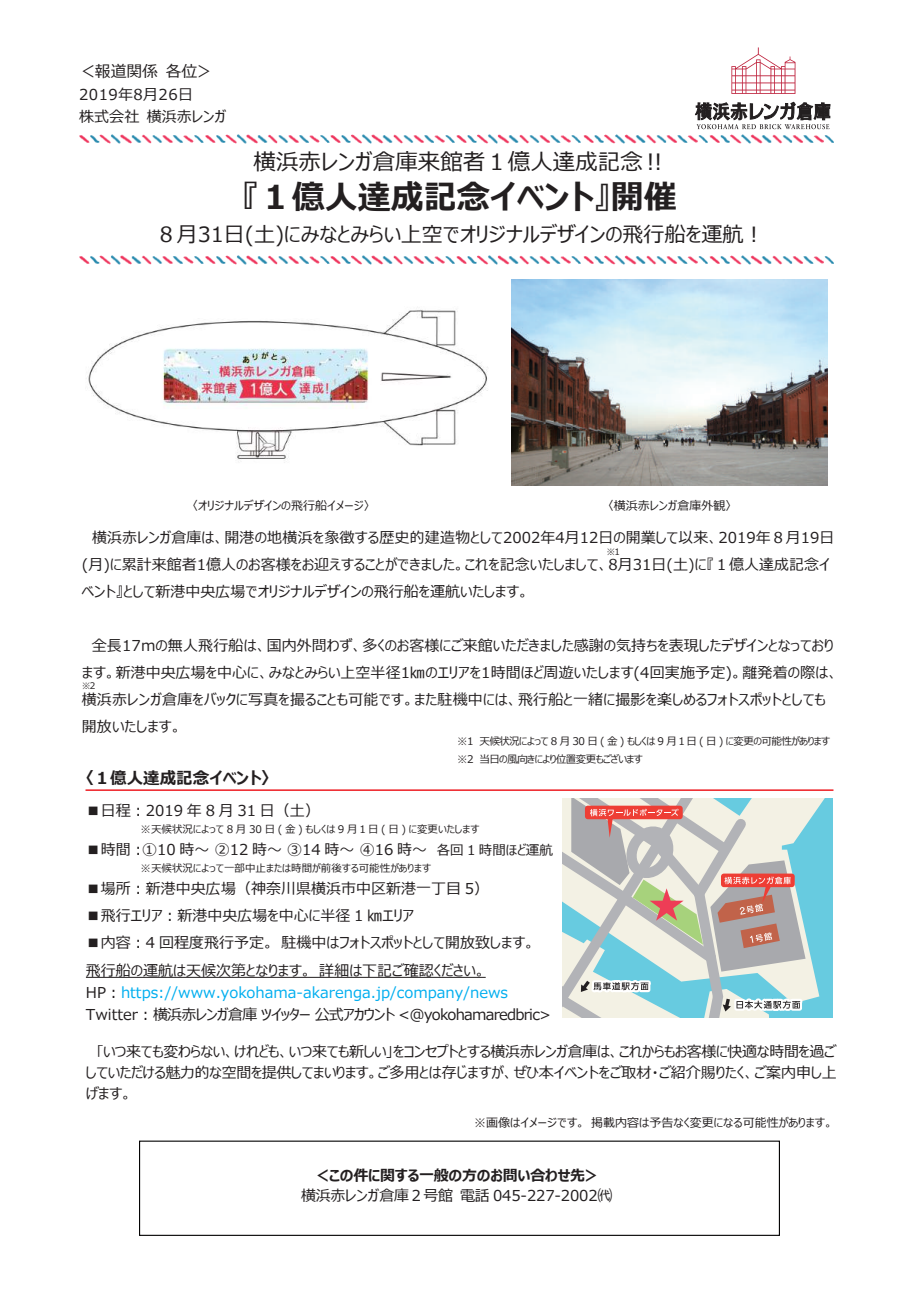
<style>
.page{position:relative;width:919px;height:1289px;background:#fff}
.page>*{position:absolute;margin:0;border:0;box-sizing:border-box;transform-origin:0 0}
.t1{font:700 33px "Meiryo UI";color:#231f20}
.t2{font:22.5px "Meiryo UI";color:#231f20}
.t3{font:21px "Meiryo UI";color:#231f20}
.t4{font:700 16.5px "Meiryo UI";color:#231f20}
.t5{font:15.75px "Meiryo UI";color:#231f20}
.t6{font:15px/27px "Meiryo UI";color:#231f20}
.t7{font:700 15px "Meiryo UI";letter-spacing:-.01em;color:#231f20}
.t8{font:15px/22.4px "Meiryo UI";letter-spacing:.025em;color:#231f20}
.t9{font:13.5px "Meiryo UI";color:#231f20}
.t10{font:12px "Meiryo UI";color:#231f20}
.t11{font:10.5px "Meiryo UI";color:#231f20}
.t12{font:10.5px "Meiryo UI";letter-spacing:-.05em;color:#231f20}
.t13{font:9px "Meiryo UI";color:#231f20}
.s1{color:#00aeef}
</style>
<div class="page">
<svg style="left:731px;top:47px;width:64px;height:47px"></svg>
<svg style="left:695px;top:102px;width:135px;height:27px"></svg>
<img style="left:79px;top:134px;width:754px;height:9px">
<img style="left:79px;top:255px;width:754px;height:9px">
<hr style="left:86px;top:976px;width:399px;height:1px;background:#231f20">
<hr style="left:85px;top:789px;width:748px;height:2px;background:#ee1d23">
<img style="left:512px;top:280px;width:315px;height:205px">
<svg style="left:562px;top:798px;width:270px;height:220px;background:#bcc9c7"></svg>
<img style="left:86px;top:309px;width:402px;height:154px">
<p class="t5" style="left:79px;top:61px;width:135px">＜報道関係各位＞</p>
<p class="t8" style="left:79px;top:84px;width:149px">2019年8月26日<br>株式会社横浜赤レンガ</p>
<h2 class="t2" style="left:253px;top:146px;width:413px">横浜赤レンガ倉庫来館者１億人達成記念‼</h2>
<h1 class="t1" style="left:242px;top:174px;width:436px">『１億人達成記念イベント』開催</h1>
<h3 class="t3" style="left:156px;top:220px;width:610px">８月31日(土)にみなとみらい上空でオリジナルデザインの飛行船を運航︕</h3>
<p class="t10" style="left:192px;top:497px;width:179px">〈オリジナルデザインの飛行船イメージ〉</p>
<p class="t10" style="left:607px;top:497px;width:125px">〈横浜赤レンガ倉庫外観〉</p>
<p class="t6" style="left:82px;top:524px;width:754px;text-indent:10px">横浜赤レンガ倉庫は、開港の地横浜を象徴する歴史的建造物として2002年4月12日の開業して以来、2019年８月19日(月)に累計来館者1億人のお客様をお迎えすることができました。これを記念いたしまして、8月31日(土)に『１億人達成記念イベント』として新港中央広場でオリジナルデザインの飛行船を運航いたします。</p>
<p class="t6" style="left:82px;top:632px;width:758px;text-indent:10px">全長17mの無人飛行船は、国内外問わず、多くのお客様にご来館いただきました感謝の気持ちを表現したデザインとなっております。新港中央広場を中心に、みなとみらい上空半径1㎞のエリアを1時間ほど周遊いたします(4回実施予定)。離発着の際は、横浜赤レンガ倉庫をバックに写真を撮ることも可能です。また駐機中には、飛行船と一緒に撮影を楽しめるフォトスポットとしても開放いたします。</p>
<p class="t13" style="left:606px;top:545px;width:15px">※1</p>
<p class="t13" style="left:82px;top:679px;width:15px">※2</p>
<p class="t12" style="left:457px;top:734px;width:374px">※1 天候状況によって 8 月 30 日 ( 金 ) もしくは 9 月１日 ( 日 ) に変更の可能性があります</p>
<p class="t4" style="left:85px;top:766px;width:186px">〈１億人達成記念イベント〉</p>
<p class="t12" style="left:457px;top:752px;width:187px">※2 当日の風向きにより位置変更もございます</p>
<p class="t6" style="left:86px;top:798px;width:235px">■日程︓2019 年 8 月 31 日（土）</p>
<p class="t6" style="left:86px;top:837px;width:343px">■時間︓①10 時～ ➁12 時～ ➂14 時～ ④16 時～</p>
<p class="t6" style="left:86px;top:876px;width:405px">■場所︓新港中央広場（神奈川県横浜市中区新港一丁目 5）</p>
<p class="t6" style="left:86px;top:903px;width:329px">■飛行エリア︓新港中央広場を中心に半径 1 ㎞エリア</p>
<p class="t6" style="left:86px;top:930px;width:450px">■内容︓4 回程度飛行予定。駐機中はフォトスポットとして開放致します。</p>
<p class="t6" style="left:86px;top:981px;width:467px;line-height:22.5px">HP︓<span class="s1">https://www.yokohama-akarenga.jp/company/news<br></span>Twitter︓横浜赤レンガ倉庫 ツイッター 公式アカウント &lt;@yokohamaredbric&gt;</p>
<p class="t11" style="left:134px;top:822px;width:347px">　※天候状況によって 8 月 30 日 ( 金 ) もしくは 9 月１日 ( 日 ) に変更いたします</p>
<p class="t11" style="left:134px;top:861px;width:299px">　※天候状況によって一部中止または時間が前後する可能性があります</p>
<p class="t9" style="left:437px;top:840px;width:118px">各回 1 時間ほど運航</p>
<p class="t6" style="left:86px;top:957px;width:401px">飛行船の運航は天候次第となります。詳細は下記ご確認ください。</p>
<p class="t6" style="left:86px;top:1042px;width:752px;line-height:21px;text-align:justify;text-indent:10px">｢いつ来ても変わらない、けれども、いつ来ても新しい｣をコンセプトとする横浜赤レンガ倉庫は、これからもお客様に快適な時間を過ごしていただける魅力的な空間を提供してまいります。ご多用とは存じますが、ぜひ本イベントをご取材・ご紹介賜りたく、ご案内申し上げます。</p>
<p class="t10" style="left:474px;top:1113px;width:360px">※画像はイメージです。掲載内容は予告なく変更になる可能性があります。</p>
<p class="t7" style="left:314px;top:1165px;width:287px">＜この件に関する一般の方のお問い合わせ先＞</p>
<p class="t6" style="left:301px;top:1183px;width:313px">横浜赤レンガ倉庫２号館電話 045-227-2002㈹</p>
</div>
